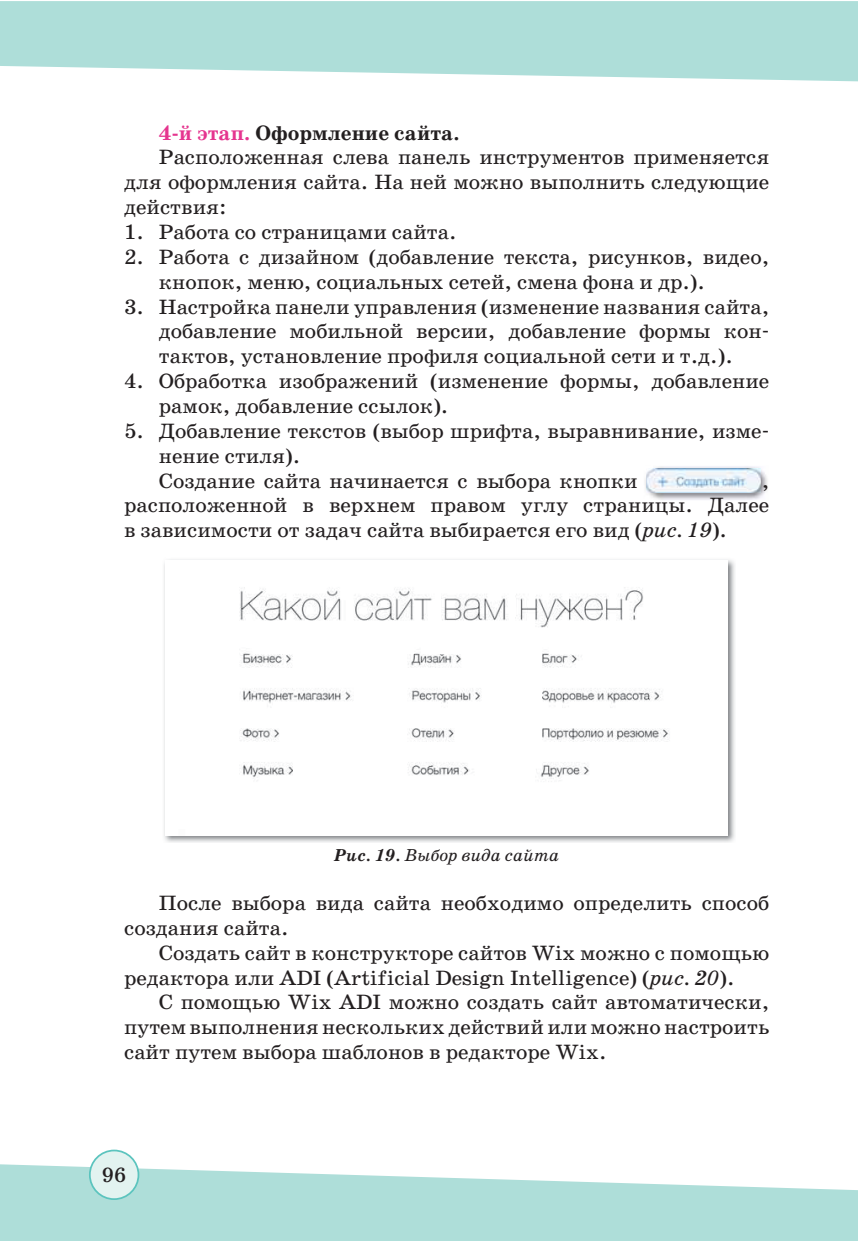
<style>
.page{position:relative;width:858px;height:1241px;background:#fff}
.page>*{position:absolute;margin:0;border:0;box-sizing:border-box;transform-origin:0 0}
.t1{font:21px/24.8px "MM Mekteptik";color:#231f20}
.t2{font:700 21px "MM Mekteptik";color:#231f20}
.t3{font:italic 17.5px "MM Mekteptik";color:#231f20}
.s1{color:#e5358f}
.s2{font-style:italic}
.s3{font-weight:700}
</style>
<div class="page">
<svg style="left:0;top:1164px;width:858px;height:77px;fill:#aeded9"></svg>
<svg style="left:0;top:1px;width:858px;height:80px;background:#b5e1dc"></svg>
<div style="left:90px;top:1150px;width:48px;height:49px;background:#e2f3f0;border-radius:50%"></div>
<div style="left:89px;top:1149px;width:50px;height:51px;border:2px solid #5bc4be;border-radius:50%"></div>
<img style="left:645px;top:466px;width:122px;height:34px">
<img style="left:646px;top:469px;width:114px;height:24px">
<img style="left:164px;top:559px;width:571px;height:284px">
<img style="left:166px;top:561px;width:561px;height:274px">
<p class="t2" style="left:159px;top:124px;width:302px"><span class="s1">4-й этап.</span> Оформление сайта.</p>
<p class="t1" style="left:159px;top:146px;width:612px">Расположенная слева панель инструментов применяется</p>
<p class="t1" style="left:124px;top:171px;width:646px">для оформления сайта. На ней можно выполнить следующие</p>
<p class="t1" style="left:124px;top:196px;width:104px">действия:</p>
<p class="t1" style="left:124px;top:221px;width:334px">1. Работа со страницами сайта.</p>
<p class="t1" style="left:159px;top:246px;width:612px;text-indent:-35px">2. Работа с дизайном (добавление текста, рисунков, видео, кнопок, меню, социальных сетей, смена фона и др.).</p>
<p class="t1" style="left:159px;top:295px;width:612px;text-align:justify;text-indent:-35px">3. Настройка панели управления (изменение названия сайта, добавление мобильной версии, добавление формы кон&shy;тактов, установление профиля социальной сети и т.д.).</p>
<p class="t1" style="left:159px;top:370px;width:612px;text-indent:-35px">4. Обработка изображений (изменение формы, добавление рамок, добавление ссылок).</p>
<p class="t1" style="left:159px;top:420px;width:612px;text-indent:-35px">5. Добавление текстов (выбор шрифта, выравнивание, изме&shy;нение стиля).<br>Создание сайта начинается с выбора кнопки</p>
<p class="t1" style="left:124px;top:469px;width:646px;text-align:justify;text-indent:637px">, расположенной в верхнем правом углу страницы. Далее в зависимости от задач сайта выбирается его вид (<span class="s2">рис. 19</span>).</p>
<p class="t3" style="left:334px;top:849px;width:226px"><span class="s3">Рис. 19.</span> Выбор вида сайта</p>
<p class="t1" style="left:124px;top:892px;width:646px;text-indent:35px">После выбора вида сайта необходимо определить способ создания сайта.</p>
<p class="t1" style="left:124px;top:941px;width:646px;text-indent:35px">Создать сайт в конструкторе сайтов Wix можно с помощью редактора или ADI (Artificial Design Intelligence) (<span class="s2">рис. 20</span>).</p>
<p class="t1" style="left:124px;top:991px;width:646px;text-align:justify;text-indent:35px">С помощью Wix ADI можно создать сайт автоматически, путем выполнения нескольких действий или можно настроить сайт путем выбора шаблонов в редакторе Wix.</p>
<p class="t1" style="left:102px;top:1164px;width:26px">96</p>
</div>
